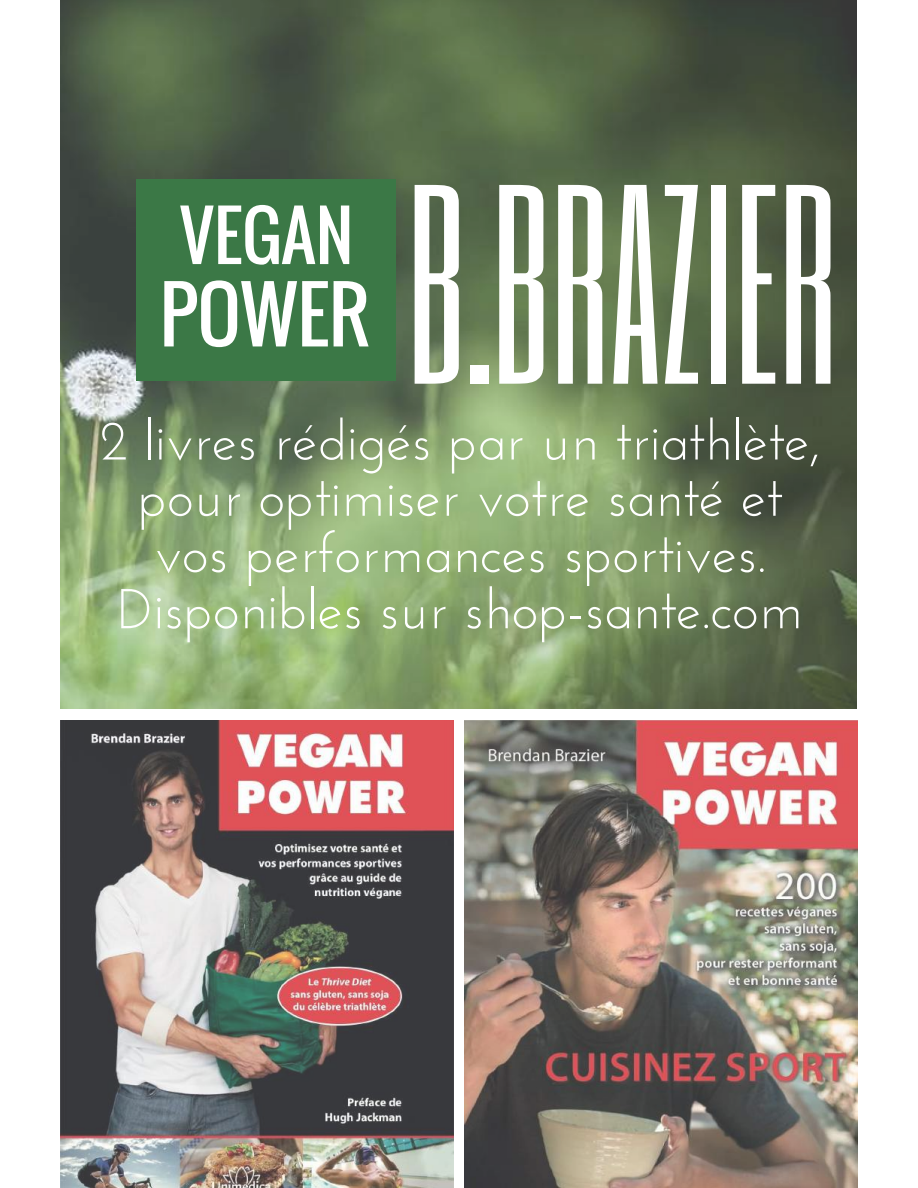
<style>
.page{position:relative;width:918px;height:1188px;background:#fff}
.page>*{position:absolute;margin:0;border:0;box-sizing:border-box;transform-origin:0 0}
.t1{font:235.65px "Six Caps";color:#fff}
.t2{font:74.7px "Oswald";color:#fff}
.t3{font:66.9px "Oswald";color:#fff}
.t4{font:55.95px/56.2px "Josefin Sans";color:#fff;text-align:center}
</style>
<div class="page">
<img style="left:61px;top:0;width:795px;height:709px">
<img style="left:61px;top:720px;width:392px;height:468px">
<img style="left:465px;top:720px;width:392px;height:468px">
<div style="left:136px;top:179px;width:260px;height:201px;background:#3b7846"></div>
<h1 class="t1" style="left:407px;top:124px;width:432px">B.BRAZIER</h1>
<p class="t4" style="left:99px;top:417px;width:723px">2 livres rédigés par un triathlète, pour optimiser votre santé et vos performances sportives.<br>Disponibles sur shop-sante.com</p>
<p class="t3" style="left:180px;top:184px;width:175px">VEGAN</p>
<h2 class="t2" style="left:160px;top:257px;width:211px">POWER</h2>
</div>
